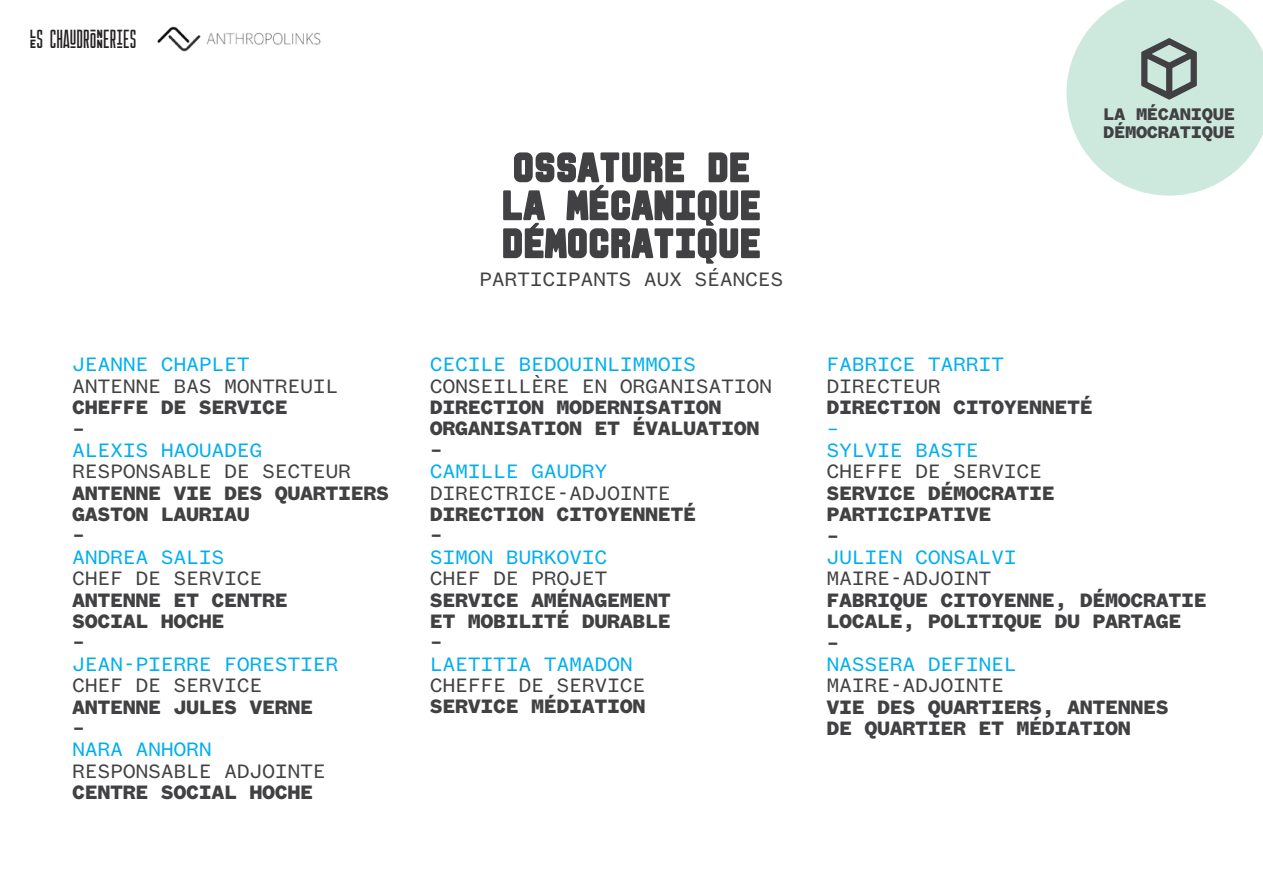
<style>
.page{position:relative;width:1263px;height:893px;background:#fff}
.page>*{position:absolute;margin:0;border:0;box-sizing:border-box;transform-origin:0 0}
.t1{font:125.55px "Chaudron Chaudron Rebus";color:#414042}
.t2{font:28.05px/38px "Chaudron Chaudron Bas";letter-spacing:-.02em;color:#414042;text-align:center}
.t3{font:700 21.3px/21.5px "Founders Grotesk Mono";letter-spacing:-.02em;color:#414042}
.t4{font:21.3px "Founders Grotesk Mono";letter-spacing:-.02em;color:#414042}
.t5{font:21.3px/21.5px "Founders Grotesk Mono";letter-spacing:-.02em;color:#00aeef}
.t6{font:700 18.45px/17.7px "Founders Grotesk Mono";letter-spacing:-.02em;color:#414042}
.t7{font:16.95px "Chaudron Chaudron Haut";color:#231f20}
</style>
<div class="page">
<img style="left:157px;top:26px;width:164px;height:26px">
<svg style="left:503px;top:152px;width:257px;height:112px"></svg>
<svg style="left:1066px;top:0;width:197px;height:196px"></svg>
<p class="t7" style="left:30px;top:28px;width:108px">LES CHAUDRONNERIES</p>
<p class="t5" style="left:72px;top:354px;width:179px">J EANNE CHAPLET</p>
<p class="t4" style="left:72px;top:374px;width:268px">ANTENNE BAS MONTREUIL</p>
<p class="t3" style="left:72px;top:397px;width:217px">CHEFFE DE SERVICE –</p>
<p class="t5" style="left:72px;top:440px;width:192px">ALEXIS HAOUADEG</p>
<p class="t4" style="left:72px;top:460px;width:281px">RESPONSABLE DE SECTEUR</p>
<p class="t3" style="left:72px;top:482px;width:319px">ANTENNE VIE DES QUARTIERS<br>GASTON LAURIAU<br>–</p>
<p class="t5" style="left:72px;top:546px;width:154px">ANDREA SALIS</p>
<p class="t4" style="left:72px;top:567px;width:192px">CHEF DE SERVICE</p>
<p class="t3" style="left:72px;top:589px;width:217px">ANTENNE ET CENTRE<br>SOCIAL HOCHE<br>–</p>
<p class="t5" style="left:72px;top:653px;width:268px">J EAN-PIERRE FORESTIER</p>
<p class="t4" style="left:72px;top:674px;width:192px">CHEF DE SERVICE</p>
<p class="t3" style="left:72px;top:696px;width:243px">ANTENNE JULES VERNE –</p>
<p class="t5" style="left:72px;top:739px;width:141px">NARA ANHORN</p>
<p class="t4" style="left:72px;top:759px;width:255px">RESPONSABLE ADJOINTE</p>
<p class="t3" style="left:72px;top:782px;width:243px">CENTRE SOCIAL HOCHE</p>
<h2 class="t2" style="left:501px;top:149px;width:262px">OSSATURE DE<br>LA MÉCANIQUE<br>DÉMOCRATIQUE</h2>
<p class="t4" style="left:479px;top:268px;width:306px">PARTICIPANTS AUX SÉANCES</p>
<p class="t5" style="left:430px;top:354px;width:268px">CECILE BEDOUINLIMMOIS</p>
<p class="t4" style="left:430px;top:374px;width:344px">CONSEILLÈRE EN ORGANISATION</p>
<p class="t3" style="left:430px;top:396px;width:331px">DIRECTION MODERNISATION<br>ORGANISATION ET ÉVALUATION –</p>
<p class="t5" style="left:430px;top:461px;width:179px">CAMILLE GAUDRY</p>
<p class="t4" style="left:430px;top:481px;width:243px">DIRECTRICE-ADJOINTE</p>
<p class="t3" style="left:430px;top:503px;width:268px">DIRECTION CITOYENNETÉ –</p>
<p class="t5" style="left:430px;top:546px;width:179px">SIMON BURKOVIC</p>
<p class="t4" style="left:430px;top:567px;width:179px">CHEF DE PROJET</p>
<p class="t3" style="left:430px;top:589px;width:243px;text-align:justify">SERVICE AMÉNAGEMENT ET MOBILITÉ DURABLE –</p>
<p class="t5" style="left:430px;top:653px;width:205px">LAETITIA TAMADON</p>
<p class="t4" style="left:430px;top:674px;width:217px">CHEFFE DE SERVICE</p>
<p class="t3" style="left:430px;top:696px;width:217px">SERVICE MÉDIATION</p>
<h1 class="t1" style="left:1119px;top:-11px;width:101px">llllllll</h1>
<p class="t6" style="left:1103px;top:106px;width:134px">LA MÉCANIQUE<br>DÉMOCRATIQUE</p>
<p class="t5" style="left:826px;top:354px;width:179px">FABRICE TARRIT</p>
<p class="t4" style="left:826px;top:374px;width:116px">DIRECTEUR</p>
<p class="t3" style="left:826px;top:397px;width:268px">DIRECTION CITOYENNETÉ</p>
<p class="t5" style="left:826px;top:418px;width:154px">–<br>SYLVIE BASTE</p>
<p class="t4" style="left:826px;top:460px;width:217px">CHEFFE DE SERVICE</p>
<p class="t3" style="left:826px;top:482px;width:230px">SERVICE DÉMOCRATIE<br>PARTICIPATIVE<br>–</p>
<p class="t5" style="left:826px;top:547px;width:192px">J ULIEN CONSALVI</p>
<p class="t4" style="left:826px;top:567px;width:167px">MAIRE-ADJOINT</p>
<p class="t3" style="left:826px;top:589px;width:382px">FABRIQUE CITOYENNE, DÉMOCRATIE<br>LOCALE, POLITIQUE DU PARTAGE<br>–</p>
<p class="t5" style="left:826px;top:654px;width:192px">NASSERA DEFINEL</p>
<p class="t4" style="left:826px;top:674px;width:179px">MAIRE-ADJOINTE</p>
<p class="t3" style="left:826px;top:696px;width:344px">VIE DES QUARTIERS, ANTENNES<br>DE QUARTIER ET MÉDIATION</p>
</div>
